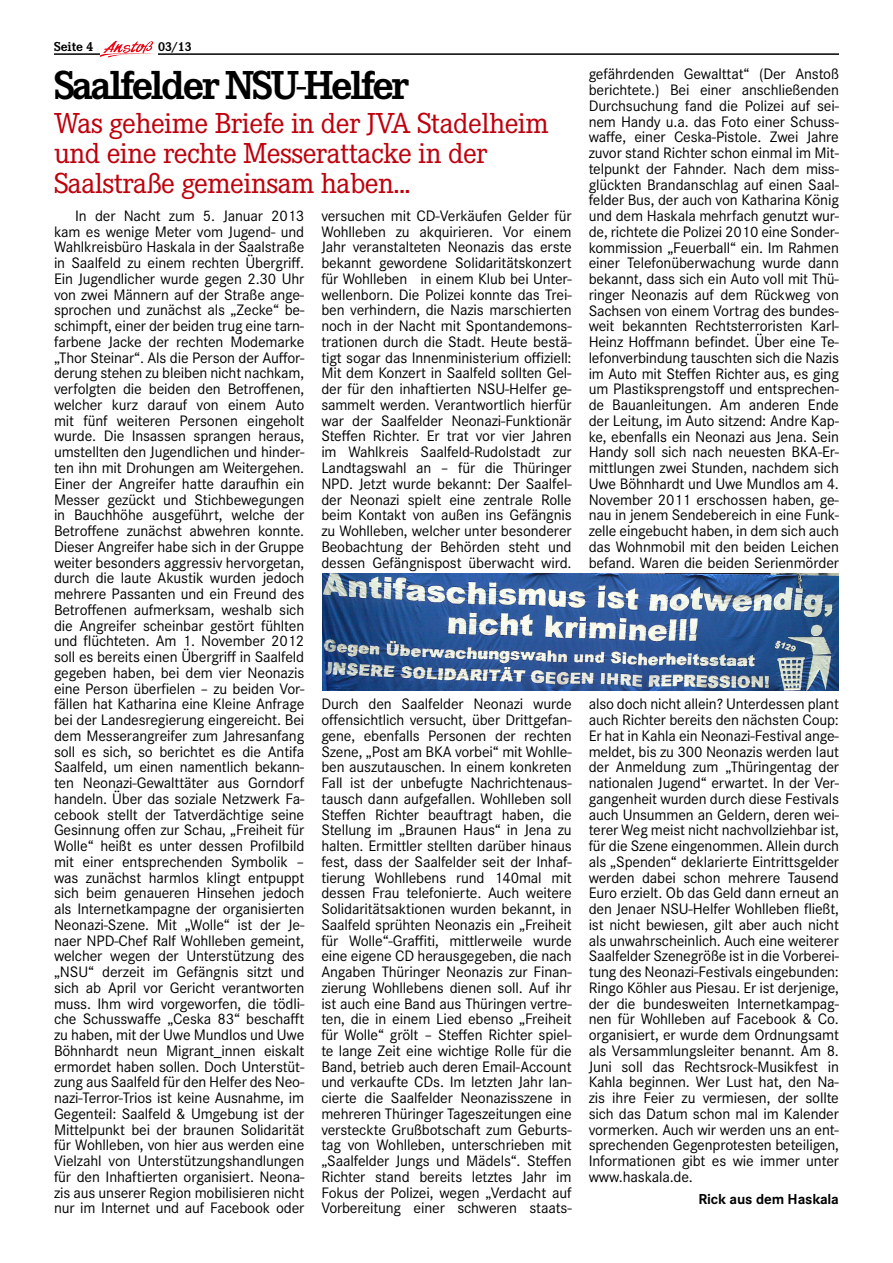
<style>
.page{position:relative;width:893px;height:1263px;background:#fff}
.page>*{position:absolute;margin:0;border:0;box-sizing:border-box;transform-origin:0 0}
.t1{font:700 42px "Corporate E";letter-spacing:-.06em;color:#000}
.t2{font:30px/30px "Corporate E";letter-spacing:-.02em;color:#be000d}
.t3{font:15.75px/15.8px "Corporate S";letter-spacing:-.01em;color:#000;text-align:justify}
.t4{font:700 15px "Corporate S";letter-spacing:-.01em;color:#000}
.t5{font:700 13.5px "Corporate E";color:#000}
</style>
<div class="page">
<hr style="left:54px;top:53px;width:785px;height:2px;background:#000">
<img style="left:100px;top:41px;width:58px;height:17px">
<img style="left:322px;top:573px;width:517px;height:117px">
<p class="t5" style="left:54px;top:39px;width:41px">Seite 4</p>
<p class="t5" style="left:158px;top:39px;width:35px">03/13</p>
<h1 class="t1" style="left:54px;top:61px;width:356px">Saalfelder NSU-Helfer</h1>
<h2 class="t2" style="left:54px;top:109px;width:496px">Was geheime Briefe in der JVA Stadelheim und eine rechte Messerattacke in der<br>Saalstraße gemeinsam haben...</h2>
<p class="t3" style="left:321px;top:208px;width:252px">versuchen mit CD-Verkäufen Gelder für Wohlleben zu akquirieren. Vor einem Jahr veranstalteten Neonazis das erste bekannt gewordene Solidaritätskonzert für Wohlleben in einem Klub bei Unter&shy;wellenborn. Die Polizei konnte das Trei&shy;ben verhindern, die Nazis marschierten noch in der Nacht mit Spontandemons&shy;trationen durch die Stadt. Heute bestä&shy;tigt sogar das Innenministerium offiziell:<br>Mit dem Konzert in Saalfeld sollten Gel&shy;der für den inhaftierten NSU-Helfer ge&shy;sammelt werden. Verantwortlich hierfür war der Saalfelder Neonazi-Funktionär Steffen Richter. Er trat vor vier Jahren im Wahlkreis Saalfeld-Rudolstadt zur Landtagswahl an – für die Thüringer NPD. Jetzt wurde bekannt: Der Saalfel&shy;der Neonazi spielt eine zentrale Rolle beim Kontakt von außen ins Gefängnis zu Wohlleben, welcher unter besonderer Beobachtung der Behörden steht und dessen Gefängnispost überwacht wird.</p>
<p class="t3" style="left:54px;top:208px;width:252px;text-indent:21px">In der Nacht zum 5. Januar 2013 kam es wenige Meter vom Jugend- und Wahlkreisbüro Haskala in der Saalstraße in Saalfeld zu einem rechten Übergriff.<br>Ein Jugendlicher wurde gegen 2.30 Uhr von zwei Männern auf der Straße ange&shy;sprochen und zunächst als „Zecke“ be&shy;schimpft, einer der beiden trug eine tarn&shy;farbene Jacke der rechten Modemarke „Thor Steinar“. Als die Person der Auffor&shy;derung stehen zu bleiben nicht nachkam, verfolgten die beiden den Betroffenen, welcher kurz darauf von einem Auto mit fünf weiteren Personen eingeholt wurde. Die Insassen sprangen heraus, umstellten den Jugendlichen und hinder&shy;ten ihn mit Drohungen am Weitergehen.<br>Einer der Angreifer hatte daraufhin ein Messer gezückt und Stichbewegungen in Bauchhöhe ausgeführt, welche der Betroffene zunächst abwehren konnte.<br>Dieser Angreifer habe sich in der Gruppe weiter besonders aggressiv hervorgetan, durch die laute Akustik wurden jedoch mehrere Passanten und ein Freund des Betroffenen aufmerksam, weshalb sich die Angreifer scheinbar gestört fühlten und flüchteten. Am 1. November 2012 soll es bereits einen Übergriff in Saalfeld gegeben haben, bei dem vier Neonazis eine Person überfielen – zu beiden Vor&shy;fällen hat Katharina eine Kleine Anfrage bei der Landesregierung eingereicht. Bei dem Messerangreifer zum Jahresanfang soll es sich, so berichtet es die Antifa Saalfeld, um einen namentlich bekann&shy;ten Neonazi-Gewalttäter aus Gorndorf handeln. Über das soziale Netzwerk Fa&shy;cebook stellt der Tatverdächtige seine Gesinnung offen zur Schau, „Freiheit für Wolle“ heißt es unter dessen Profilbild mit einer entsprechenden Symbolik – was zunächst harmlos klingt entpuppt sich beim genaueren Hinsehen jedoch als Internetkampagne der organisierten Neonazi-Szene. Mit „Wolle“ ist der Je&shy;naer NPD-Chef Ralf Wohlleben gemeint, welcher wegen der Unterstützung des „NSU“ derzeit im Gefängnis sitzt und sich ab April vor Gericht verantworten muss. Ihm wird vorgeworfen, die tödli&shy;che Schusswaffe „Ceska 83“ beschafft zu haben, mit der Uwe Mundlos und Uwe Böhnhardt neun Migrant_innen eiskalt ermordet haben sollen. Doch Unterstüt&shy;zung aus Saalfeld für den Helfer des Neo&shy;nazi-Terror-Trios ist keine Ausnahme, im Gegenteil: Saalfeld &amp; Umgebung ist der Mittelpunkt bei der braunen Solidarität für Wohlleben, von hier aus werden eine Vielzahl von Unterstützungshandlungen für den Inhaftierten organisiert. Neona&shy;zis aus unserer Region mobilisieren nicht nur im Internet und auf Facebook oder</p>
<p class="t3" style="left:321px;top:696px;width:252px">Durch den Saalfelder Neonazi wurde offensichtlich versucht, über Drittgefan&shy;gene, ebenfalls Personen der rechten Szene, „Post am BKA vorbei“ mit Wohlle&shy;ben auszutauschen. In einem konkreten Fall ist der unbefugte Nachrichtenaus&shy;tausch dann aufgefallen. Wohlleben soll Steffen Richter beauftragt haben, die Stellung im „Braunen Haus“ in Jena zu halten. Ermittler stellten darüber hinaus fest, dass der Saalfelder seit der Inhaf&shy;tierung Wohllebens rund 140mal mit dessen Frau telefonierte. Auch weitere Solidaritätsaktionen wurden bekannt, in Saalfeld sprühten Neonazis ein „Freiheit für Wolle“-Graffiti, mittlerweile wurde eine eigene CD herausgegeben, die nach Angaben Thüringer Neonazis zur Finan&shy;zierung Wohllebens dienen soll. Auf ihr ist auch eine Band aus Thüringen vertre&shy;ten, die in einem Lied ebenso „Freiheit für Wolle“ grölt – Steffen Richter spiel&shy;te lange Zeit eine wichtige Rolle für die Band, betrieb auch deren Email-Account und verkaufte CDs. Im letzten Jahr lan&shy;cierte die Saalfelder Neonazisszene in mehreren Thüringer Tageszeitungen eine versteckte Grußbotschaft zum Geburts&shy;tag von Wohlleben, unterschrieben mit „Saalfelder Jungs und Mädels“. Steffen Richter stand bereits letztes Jahr im Fokus der Polizei, wegen „Verdacht auf Vorbereitung einer schweren staats-</p>
<p class="t3" style="left:589px;top:66px;width:252px">gefährdenden Gewalttat“ (Der Anstoß berichtete.) Bei einer anschließenden Durchsuchung fand die Polizei auf sei&shy;nem Handy u.a. das Foto einer Schuss&shy;waffe, einer Ceska-Pistole. Zwei Jahre zuvor stand Richter schon einmal im Mit&shy;telpunkt der Fahnder. Nach dem miss&shy;glückten Brandanschlag auf einen Saal&shy;felder Bus, der auch von Katharina König und dem Haskala mehrfach genutzt wur&shy;de, richtete die Polizei 2010 eine Sonder&shy;kommission „Feuerball“ ein. Im Rahmen einer Telefonüberwachung wurde dann bekannt, dass sich ein Auto voll mit Thü&shy;ringer Neonazis auf dem Rückweg von Sachsen von einem Vortrag des bundes&shy;weit bekannten Rechtsterroristen Karl-Heinz Hoffmann befindet. Über eine Te&shy;lefonverbindung tauschten sich die Nazis im Auto mit Steffen Richter aus, es ging um Plastiksprengstoff und entsprechen&shy;de Bauanleitungen. Am anderen Ende der Leitung, im Auto sitzend: Andre Kap&shy;ke, ebenfalls ein Neonazi aus Jena. Sein Handy soll sich nach neuesten BKA-Er&shy;mittlungen zwei Stunden, nachdem sich Uwe Böhnhardt und Uwe Mundlos am 4.<br>November 2011 erschossen haben, ge&shy;nau in jenem Sendebereich in eine Funk&shy;zelle eingebucht haben, in dem sich auch das Wohnmobil mit den beiden Leichen befand. Waren die beiden Serienmörder</p>
<p class="t3" style="left:589px;top:696px;width:252px">also doch nicht allein? Unterdessen plant auch Richter bereits den nächsten Coup:<br>Er hat in Kahla ein Neonazi-Festival ange&shy;meldet, bis zu 300 Neonazis werden laut der Anmeldung zum „Thüringentag der nationalen Jugend“ erwartet. In der Ver&shy;gangenheit wurden durch diese Festivals auch Unsummen an Geldern, deren wei&shy;terer Weg meist nicht nachvollziehbar ist, für die Szene eingenommen. Allein durch als „Spenden“ deklarierte Eintrittsgelder werden dabei schon mehrere Tausend Euro erzielt. Ob das Geld dann erneut an den Jenaer NSU-Helfer Wohlleben fließt, ist nicht bewiesen, gilt aber auch nicht als unwahrscheinlich. Auch eine weiterer Saalfelder Szenegröße ist in die Vorberei&shy;tung des Neonazi-Festivals eingebunden:<br>Ringo Köhler aus Piesau. Er ist derjenige, der die bundesweiten Internetkampag&shy;nen für Wohlleben auf Facebook &amp; Co. organisiert, er wurde dem Ordnungsamt als Versammlungsleiter benannt. Am 8.<br>Juni soll das Rechtsrock-Musikfest in Kahla beginnen. Wer Lust hat, den Na&shy;zis ihre Feier zu vermiesen, der sollte sich das Datum schon mal im Kalender vormerken. Auch wir werden uns an ent&shy;sprechenden Gegenprotesten beteiligen, Informationen gibt es wie immer unter www.haskala.de.</p>
<p class="t4" style="left:698px;top:1191px;width:142px">Rick aus dem Haskala</p>
</div>
